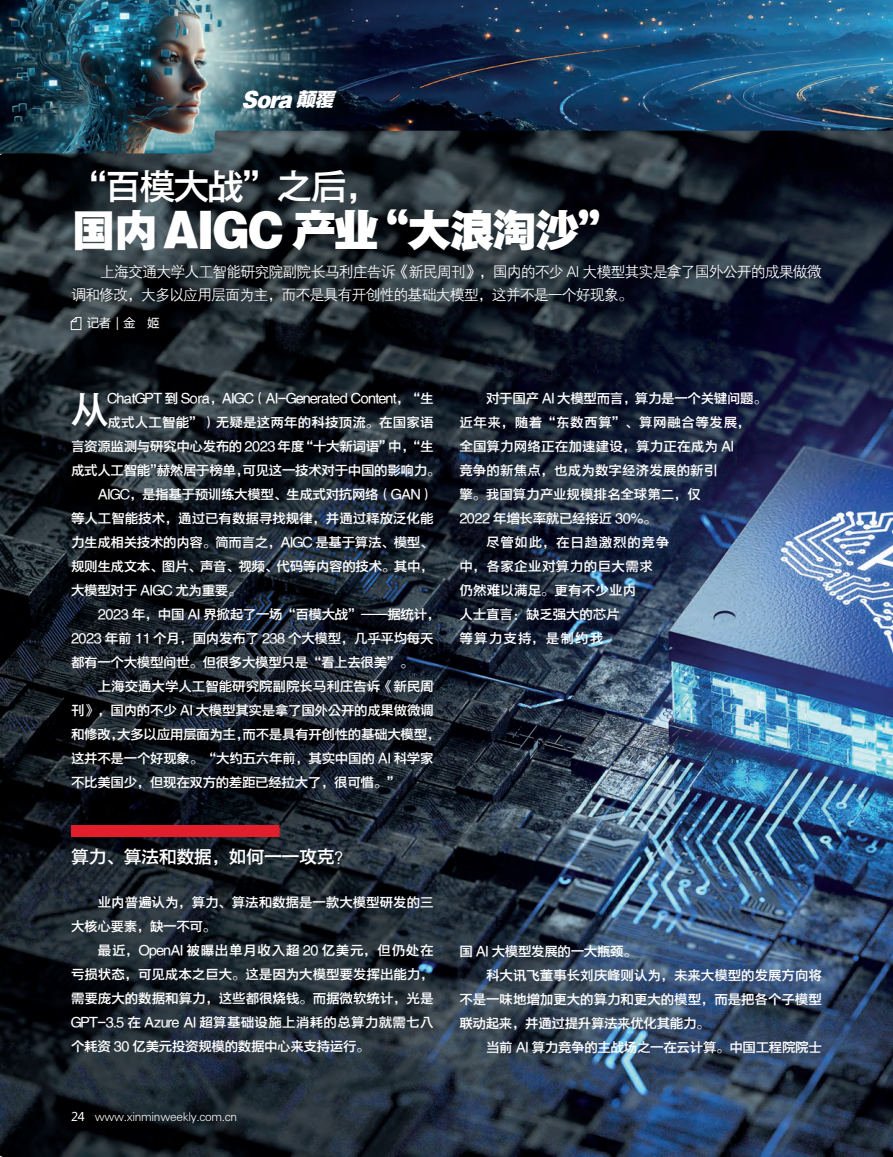
<style>
.page{position:relative;width:893px;height:1157px;background:#fff}
.page>*{position:absolute;margin:0;border:0;box-sizing:border-box;transform-origin:0 0}
.t1{font:45px "FZYDTHJW GB1 0";letter-spacing:-.05em;color:#fff}
.t2{font:37.5px "FZYDZHK GBK1 0";color:#fff}
.t3{font:36px "FZYDZHK GBK1 0";letter-spacing:-.05em;color:#fff}
.t4{font:italic 21px "FZYDTHK GBK1 0";color:#fff}
.t5{font:18px "FZYDZHK GBK1 0";letter-spacing:-.025em;color:#fff}
.t6{font:15px/22.5px "FZZDXJW GB1 0";letter-spacing:-.065em;color:#fff}
.t7{font:13.5px "FZYDZHK GBK1 0";letter-spacing:-.025em;color:#fff}
.t8{font:13.5px "FZYDZHK GBK1 0";letter-spacing:-.005em;color:#fff}
.t9{font:13.5px "FZYDZHK GBK1 0";letter-spacing:.01em;color:#fff}
.t10{font:13.5px "FZYDZHK GBK1 0";letter-spacing:.055em;color:#fff}
.t11{font:13.5px "FZYDZHK GBK1 0";letter-spacing:.02em;color:#fff}
.t12{font:13.5px "FZYDZHK GBK1 0";letter-spacing:.045em;color:#fff}
.t13{font:13.5px "FZYDZHK GBK1 0";letter-spacing:.03em;color:#fff}
.t14{font:13.5px "FZYDZHK GBK1 0";letter-spacing:.085em;color:#fff}
.t15{font:12px "FZXH1 JW GB1 0";letter-spacing:-.025em;color:#fff}
.t16{font:12px "Microsoft Ya Hei";color:#fff}
.s1{font-family:"FZYDTHJW GB1 0";font-size:19.5px}
.s2{font-family:"Microsoft Ya Hei"}
</style>
<div class="page">
<img style="left:374px;top:0;width:519px;height:131px">
<img style="left:0;top:0;width:374px;height:131px">
<img style="left:0;top:131px;width:893px;height:1026px">
<div style="left:71px;top:825px;width:208px;height:12px;background:#e21e2c"></div>
<svg style="left:71px;top:317px;width:10px;height:13px"></svg>
<h3 class="t4" style="left:242px;top:88px;width:99px">Sora <span class="s1">颠覆</span></h3>
<p class="t3" style="left:71px;top:167px;width:311px">“百模大战”之后，</p>
<p class="t1" style="left:71px;top:206px;width:553px">国内AIGC 产业“大浪淘沙”</p>
<p class="t6" style="left:71px;top:261px;width:752px">　　上海交通大学人工智能研究院副院长马利庄告诉《新民周刊》，国内的不少 AI 大模型其实是拿了国外公开的成果做微调和修改，大多以应用层面为主，而不是具有开创性的基础大模型，这并不是一个好现象。</p>
<p class="t16" style="left:87px;top:315px;width:73px">记者｜金　姬</p>
<p class="t2" style="left:71px;top:390px;width:39px">从</p>
<p class="t7" style="left:108px;top:391px;width:328px">ChatGPT 到 Sora，AIGC（AI-Generated Content，“生</p>
<p class="t9" style="left:108px;top:415px;width:327px">成式人工智能”）无疑是这两年的科技顶流。在国家语</p>
<p class="t7" style="left:71px;top:439px;width:364px">言资源监测与研究中心发布的 2023 年度“十大新词语”中，“生</p>
<p class="t7" style="left:71px;top:463px;width:371px">成式人工智能”赫然居于榜单，可见这一技术对于中国的影响力。</p>
<p class="t7" style="left:98px;top:487px;width:337px">AIGC，是指基于预训练大模型、生成式对抗网络（GAN）</p>
<p class="t8" style="left:71px;top:511px;width:364px">等人工智能技术，通过已有数据寻找规律，并通过释放泛化能</p>
<p class="t7" style="left:71px;top:535px;width:364px">力生成相关技术的内容。简而言之，AIGC 是基于算法、模型、</p>
<p class="t7" style="left:71px;top:559px;width:364px">规则生成文本、图片、声音、视频、代码等内容的技术。其中，</p>
<p class="t7" style="left:71px;top:583px;width:172px">大模型对于 AIGC 尤为重要。</p>
<p class="t7" style="left:98px;top:607px;width:344px">2023 年，中国 AI 界掀起了一场“百模大战”——据统计，</p>
<p class="t7" style="left:71px;top:631px;width:364px">2023 年前 11 个月，国内发布了 238 个大模型，几乎平均每天</p>
<p class="t7" style="left:71px;top:655px;width:344px">都有一个大模型问世。但很多大模型只是“看上去很美”。</p>
<p class="t8" style="left:98px;top:679px;width:337px">上海交通大学人工智能研究院副院长马利庄告诉《新民周</p>
<p class="t7" style="left:71px;top:703px;width:364px">刊》，国内的不少 AI 大模型其实是拿了国外公开的成果做微调</p>
<p class="t7" style="left:71px;top:727px;width:371px">和修改，大多以应用层面为主，而不是具有开创性的基础大模型，</p>
<p class="t7" style="left:71px;top:751px;width:364px">这并不是一个好现象。“大约五六年前，其实中国的 AI 科学家</p>
<p class="t7" style="left:71px;top:775px;width:331px">不比美国少，但现在双方的差距已经拉大了，很可惜。”</p>
<p class="t5" style="left:71px;top:846px;width:283px">算力、算法和数据，如何一一攻克？</p>
<p class="t8" style="left:98px;top:895px;width:337px">业内普遍认为，算力、算法和数据是一款大模型研发的三</p>
<p class="t7" style="left:71px;top:919px;width:147px">大核心要素，缺一不可。</p>
<p class="t10" style="left:98px;top:943px;width:337px">最近，OpenAI 被曝出单月收入超 20 亿美元，但仍处在</p>
<p class="t8" style="left:71px;top:967px;width:364px">亏损状态，可见成本之巨大。这是因为大模型要发挥出能力，</p>
<p class="t8" style="left:71px;top:991px;width:364px">需要庞大的数据和算力，这些都很烧钱。而据微软统计，光是</p>
<p class="t11" style="left:71px;top:1015px;width:364px">GPT-3.5 在 Azure AI 超算基础设施上消耗的总算力就需七八</p>
<p class="t7" style="left:71px;top:1039px;width:300px">个耗资 30 亿美元投资规模的数据中心来支持运行。</p>
<p class="t15" style="left:71px;top:1109px;width:168px"><span class="s2">24</span> www.xinminweekly.com.cn</p>
<p class="t7" style="left:486px;top:391px;width:282px">对于国产 AI 大模型而言，算力是一个关键问题。</p>
<p class="t12" style="left:459px;top:415px;width:292px">近年来，随着“东数西算”、算网融合等发展，</p>
<p class="t9" style="left:459px;top:439px;width:276px">全国算力网络正在加速建设，算力正在成为 AI</p>
<p class="t9" style="left:459px;top:463px;width:259px">竞争的新焦点，也成为数字经济发展的新引</p>
<p class="t8" style="left:459px;top:487px;width:243px">擎。我国算力产业规模排名全球第二，仅</p>
<p class="t7" style="left:459px;top:511px;width:199px">2022 年增长率就已经接近 30%。</p>
<p class="t10" style="left:486px;top:535px;width:185px">尽管如此，在日趋激烈的竞争</p>
<p class="t13" style="left:459px;top:559px;width:195px">中，各家企业对算力的巨大需求</p>
<p class="t9" style="left:459px;top:583px;width:178px">仍然难以满足。更有不少业内</p>
<p class="t7" style="left:459px;top:607px;width:162px">人士直言：缺乏强大的芯片</p>
<p class="t14" style="left:459px;top:631px;width:145px">等算力支持，是制约我</p>
<p class="t7" style="left:459px;top:943px;width:179px">国 AI 大模型发展的一大瓶颈。</p>
<p class="t8" style="left:486px;top:967px;width:337px">科大讯飞董事长刘庆峰则认为，未来大模型的发展方向将</p>
<p class="t8" style="left:459px;top:991px;width:364px">不是一味地增加更大的算力和更大的模型，而是把各个子模型</p>
<p class="t7" style="left:459px;top:1015px;width:252px">联动起来，并通过提升算法来优化其能力。</p>
<p class="t7" style="left:486px;top:1039px;width:337px">当前 AI 算力竞争的主战场之一在云计算。中国工程院院士</p>
</div>
